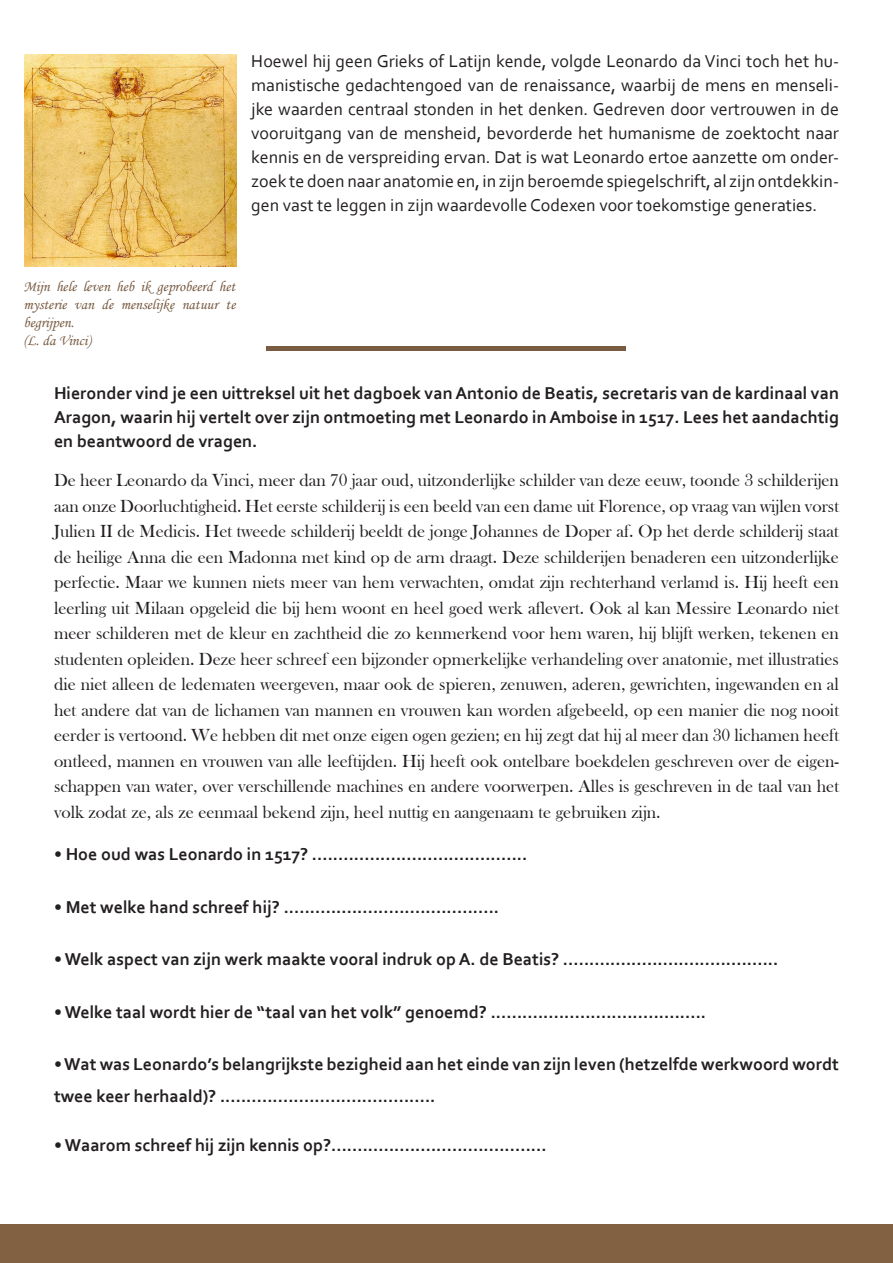
<style>
.page{position:relative;width:893px;height:1263px;background:#fff}
.page>*{position:absolute;margin:0;border:0;box-sizing:border-box;transform-origin:0 0}
.t1{font:18px/25.5px "Bask Old Face";color:#231f20;text-align:justify}
.t2{font:700 18px/24px "Corbel";color:#231f20;text-align:justify}
.t3{font:18px/24px "Corbel";color:#231f20;text-align:justify}
.t4{font:15px/18px "Monotype Corsiva";color:#785b41;text-align:justify}
</style>
<div class="page">
<div style="left:0;top:1225px;width:893px;height:38px;background:#826142"></div>
<img style="left:25px;top:54px;width:212px;height:213px">
<hr style="left:267px;top:347px;width:359px;height:4px;background:#785b41">
<p class="t3" style="left:251px;top:49px;width:589px">Hoewel hij geen Grieks of Latijn kende, volgde Leonardo da Vinci toch het hu&shy;manistische gedachtengoed van de renaissance, waarbij de mens en menseli&shy;jke waarden centraal stonden in het denken. Gedreven door vertrouwen in de vooruitgang van de mensheid, bevorderde het humanisme de zoektocht naar kennis en de verspreiding ervan. Dat is wat Leonardo ertoe aanzette om onder&shy;zoek te doen naar anatomie en, in zijn beroemde spiegelschrift, al zijn ontdekkin&shy;gen vast te leggen in zijn waardevolle Codexen voor toekomstige generaties.</p>
<p class="t4" style="left:23px;top:278px;width:214px">Mijn hele leven heb ik geprobeerd het mysterie van de menselijke natuur te begrijpen.</p>
<p class="t4" style="left:23px;top:332px;width:69px">(L. da Vinci)</p>
<p class="t2" style="left:54px;top:381px;width:786px">Hieronder vind je een uittreksel uit het dagboek van Antonio de Beatis, secretaris van de kardinaal van Aragon, waarin hij vertelt over zijn ontmoeting met Leonardo in Amboise in 1517. Lees het aandachtig en beantwoord de vragen.</p>
<p class="t1" style="left:54px;top:468px;width:786px">De heer Leonardo da Vinci, meer dan 70 jaar oud, uitzonderlijke schilder van deze eeuw, toonde 3 schilderijen aan onze Doorluchtigheid. Het eerste schilderij is een beeld van een dame uit Florence, op vraag van wijlen vorst Julien II de Medicis. Het tweede schilderij beeldt de jonge Johannes de Doper af. Op het derde schilderij staat de heilige Anna die een Madonna met kind op de arm draagt. Deze schilderijen benaderen een uitzonderlijke perfectie. Maar we kunnen niets meer van hem verwachten, omdat zijn rechterhand verlamd is. Hij heeft een leerling uit Milaan opgeleid die bij hem woont en heel goed werk aflevert. Ook al kan Messire Leonardo niet meer schilderen met de kleur en zachtheid die zo kenmerkend voor hem waren, hij blijft werken, tekenen en studenten opleiden. Deze heer schreef een bijzonder opmerkelijke verhandeling over anatomie, met illustraties die niet alleen de ledematen weergeven, maar ook de spieren, zenuwen, aderen, gewrichten, ingewanden en al het andere dat van de lichamen van mannen en vrouwen kan worden afgebeeld, op een manier die nog nooit eerder is vertoond. We hebben dit met onze eigen ogen gezien; en hij zegt dat hij al meer dan 30 lichamen heeft ontleed, mannen en vrouwen van alle leeftijden. Hij heeft ook ontelbare boekdelen geschreven over de eigen&shy;schappen van water, over verschillende machines en andere voorwerpen. Alles is geschreven in de taal van het volk zodat ze, als ze eenmaal bekend zijn, heel nuttig en aangenaam te gebruiken zijn.</p>
<p class="t2" style="left:54px;top:842px;width:475px">• Hoe oud was Leonardo in 1517? .........................................</p>
<p class="t2" style="left:54px;top:894px;width:447px">• Met welke hand schreef hij? .........................................</p>
<p class="t2" style="left:54px;top:947px;width:726px">• Welk aspect van zijn werk maakte vooral indruk op A. de Beatis? .........................................</p>
<p class="t2" style="left:54px;top:999px;width:654px">• Welke taal wordt hier de “taal van het volk” genoemd? .........................................</p>
<p class="t2" style="left:54px;top:1048px;width:786px;line-height:31.5px">• Wat was Leonardo’s belangrijkste bezigheid aan het einde van zijn leven (hetzelfde werkwoord wordt twee keer herhaald)? .........................................</p>
<p class="t2" style="left:54px;top:1132px;width:494px">• Waarom schreef hij zijn kennis op?.........................................</p>
</div>
